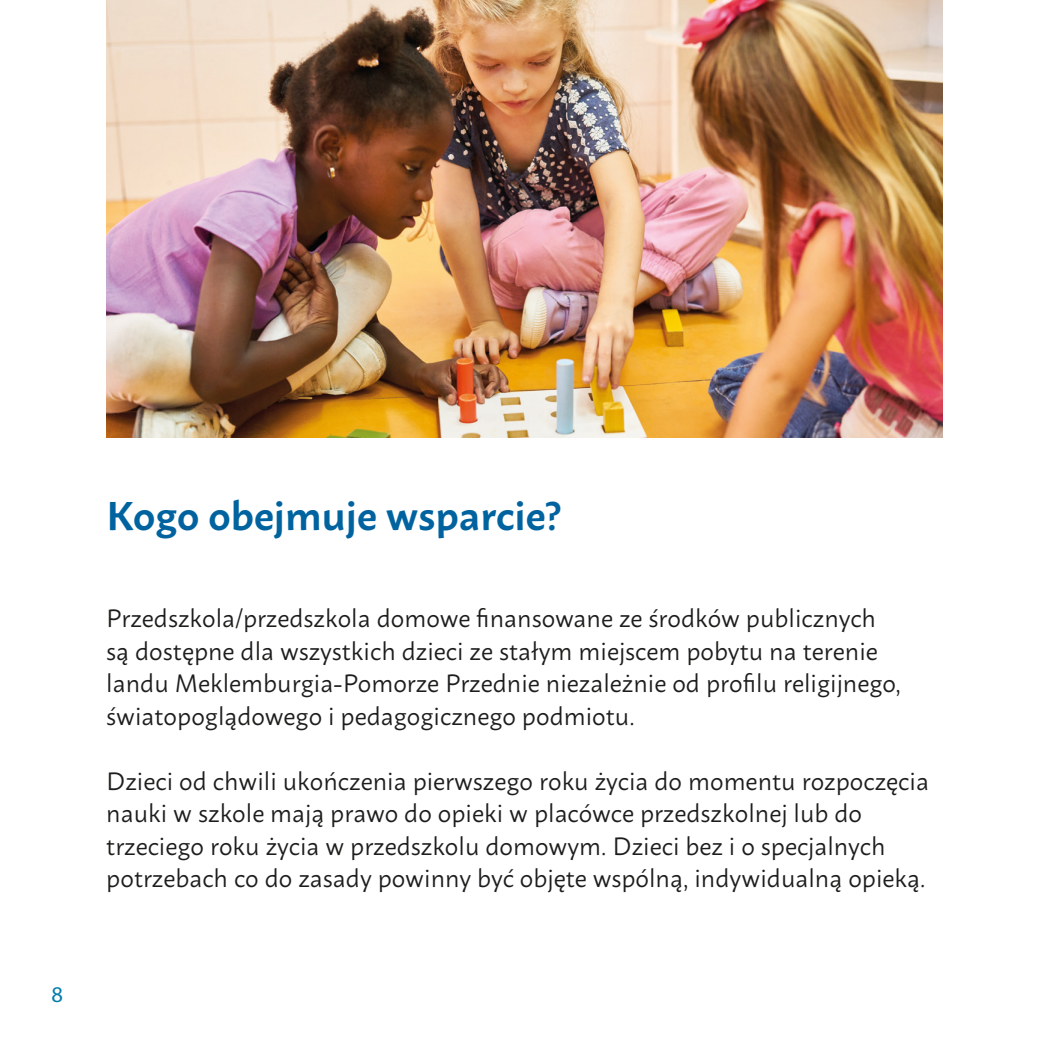
<style>
.page{position:relative;width:1049px;height:1049px;background:#fff}
.page>*{position:absolute;margin:0;border:0;box-sizing:border-box;transform-origin:0 0}
.Überschrift_1{font:600 40px "Macho";color:#00639f}
.Fließtext{font:25px/32.5px "Macho";color:#1d1d1b}
.t1{font:22.5px "Myriad Pro";color:#047daa}
</style>
<div class="page">
<img style="left:106px;top:0;width:837px;height:438px">
<p class="t1" style="left:51px;top:980px;width:13px">8</p>
<p class="Überschrift_1" style="left:106px;top:480px;width:456px">Kogo obejmuje wsparcie?</p>
<p class="Fließtext" style="left:106px;top:600px;width:796px">Przedszkola/przedszkola domowe finansowane ze środków publicznych są dostępne dla wszystkich dzieci ze stałym miejscem pobytu na terenie landu Meklemburgia-Pomorze Przednie niezależnie od profilu religijnego, światopoglądowego i pedagogicznego podmiotu.</p>
<p class="Fließtext" style="left:106px;top:762px;width:824px">Dzieci od chwili ukończenia pierwszego roku życia do momentu rozpoczęcia nauki w szkole mają prawo do opieki w placówce przedszkolnej lub do trzeciego roku życia w przedszkolu domowym. Dzieci bez i o specjalnych potrzebach co do zasady powinny być objęte wspólną, indywidualną opieką.</p>
</div>
